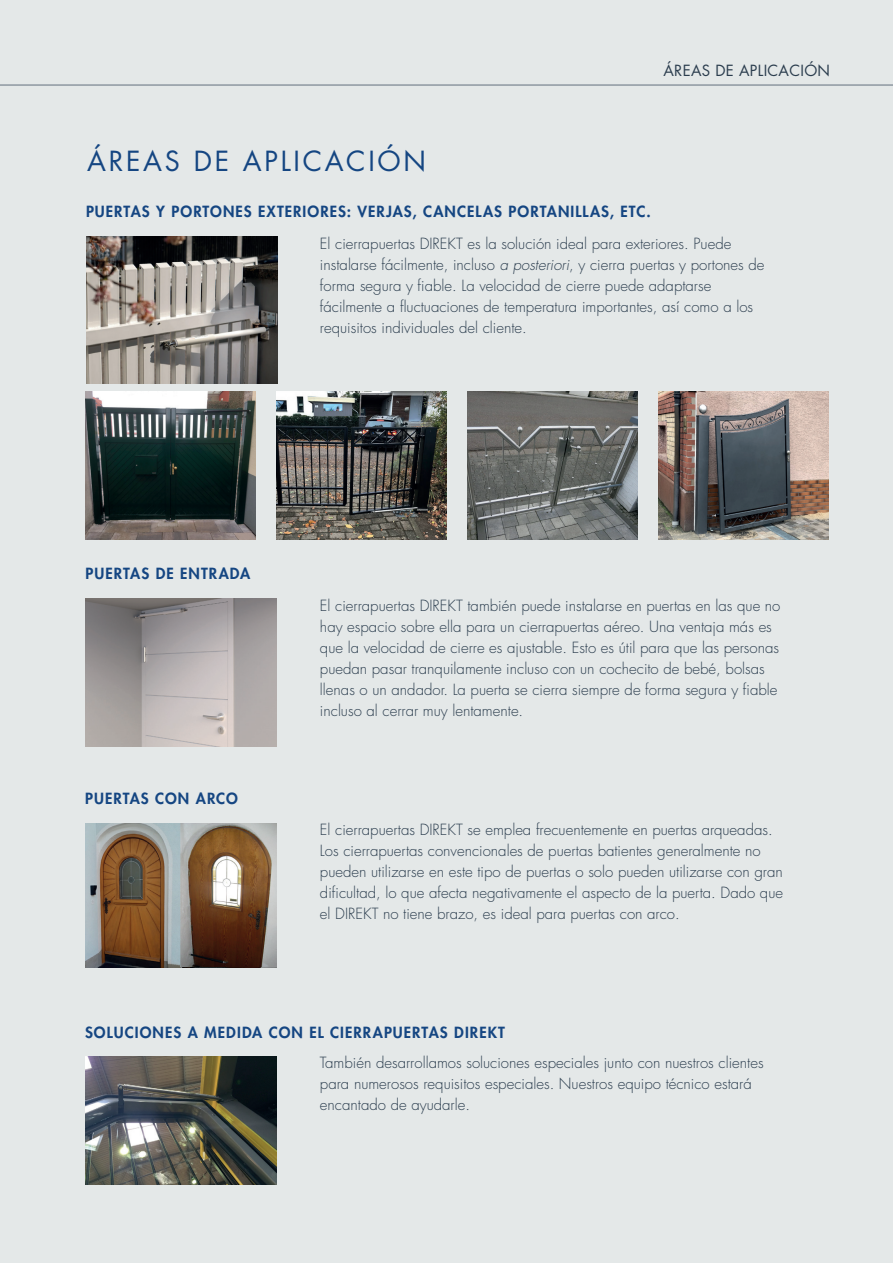
<style>
.page{position:relative;width:893px;height:1263px;background:#e4e8e8}
.page>*{position:absolute;margin:0;border:0;box-sizing:border-box;transform-origin:0 0}
.t1{font:27px "Futura Std";letter-spacing:.1em;color:#154682}
.t2{font:300 15px/21px "Futura Std";color:#2b3d4e}
.t3{font:800 15px "Futura Std";letter-spacing:.07em;color:#154682}
.t4{font:15px "Futura Std";letter-spacing:.02em;color:#2b3d4e}
.s1{font-style:italic}
</style>
<div class="page">
<img style="left:86px;top:236px;width:191px;height:148px">
<img style="left:85px;top:824px;width:191px;height:143px">
<img style="left:85px;top:1056px;width:191px;height:128px">
<img style="left:86px;top:599px;width:191px;height:147px">
<img style="left:181px;top:824px;width:95px;height:142px">
<img style="left:85px;top:392px;width:170px;height:147px">
<img style="left:276px;top:392px;width:170px;height:147px">
<img style="left:468px;top:392px;width:170px;height:147px">
<img style="left:659px;top:392px;width:170px;height:147px">
<hr style="left:0;top:84px;width:893px;height:2px;background:#8e98a1">
<p class="t4" style="left:663px;top:61px;width:168px">ÁREAS DE APLICACIÓN</p>
<h1 class="t1" style="left:87px;top:144px;width:340px">ÁREAS DE APLICACIÓN</h1>
<p class="t3" style="left:86px;top:201px;width:566px">PUERTAS Y PORTONES EXTERIORES: VERJAS, CANCELAS PORTANILLAS, ETC.</p>
<p class="t2" style="left:320px;top:233px;width:446px">El cierrapuertas DIREKT es la solución ideal para exteriores. Puede instalarse fácilmente, incluso <span class="s1">a posteriori</span>, y cierra puertas y portones de forma segura y fiable. La velocidad de cierre puede adaptarse fácilmente a fluctuaciones de temperatura importantes, así como a los requisitos individuales del cliente.</p>
<p class="t3" style="left:86px;top:564px;width:166px">PUERTAS DE ENTRADA</p>
<p class="t3" style="left:85px;top:789px;width:154px">PUERTAS CON ARCO</p>
<p class="t2" style="left:320px;top:595px;width:462px">El cierrapuertas DIREKT también puede instalarse en puertas en las que no hay espacio sobre ella para un cierrapuertas aéreo. Una ventaja más es que la velocidad de cierre es ajustable. Esto es útil para que las personas puedan pasar tranquilamente incluso con un cochecito de bebé, bolsas llenas o un andador. La puerta se cierra siempre de forma segura y fiable incluso al cerrar muy lentamente.</p>
<p class="t2" style="left:320px;top:820px;width:465px">El cierrapuertas DIREKT se emplea frecuentemente en puertas arqueadas.<br>Los cierrapuertas convencionales de puertas batientes generalmente no pueden utilizarse en este tipo de puertas o solo pueden utilizarse con gran dificultad, lo que afecta negativamente el aspecto de la puerta. Dado que el DIREKT no tiene brazo, es ideal para puertas con arco.</p>
<p class="t3" style="left:85px;top:1022px;width:421px">SOLUCIONES A MEDIDA CON EL CIERRAPUERTAS DIREKT</p>
<p class="t2" style="left:320px;top:1052px;width:445px">También desarrollamos soluciones especiales junto con nuestros clientes para numerosos requisitos especiales. Nuestros equipo técnico estará encantado de ayudarle.</p>
</div>
